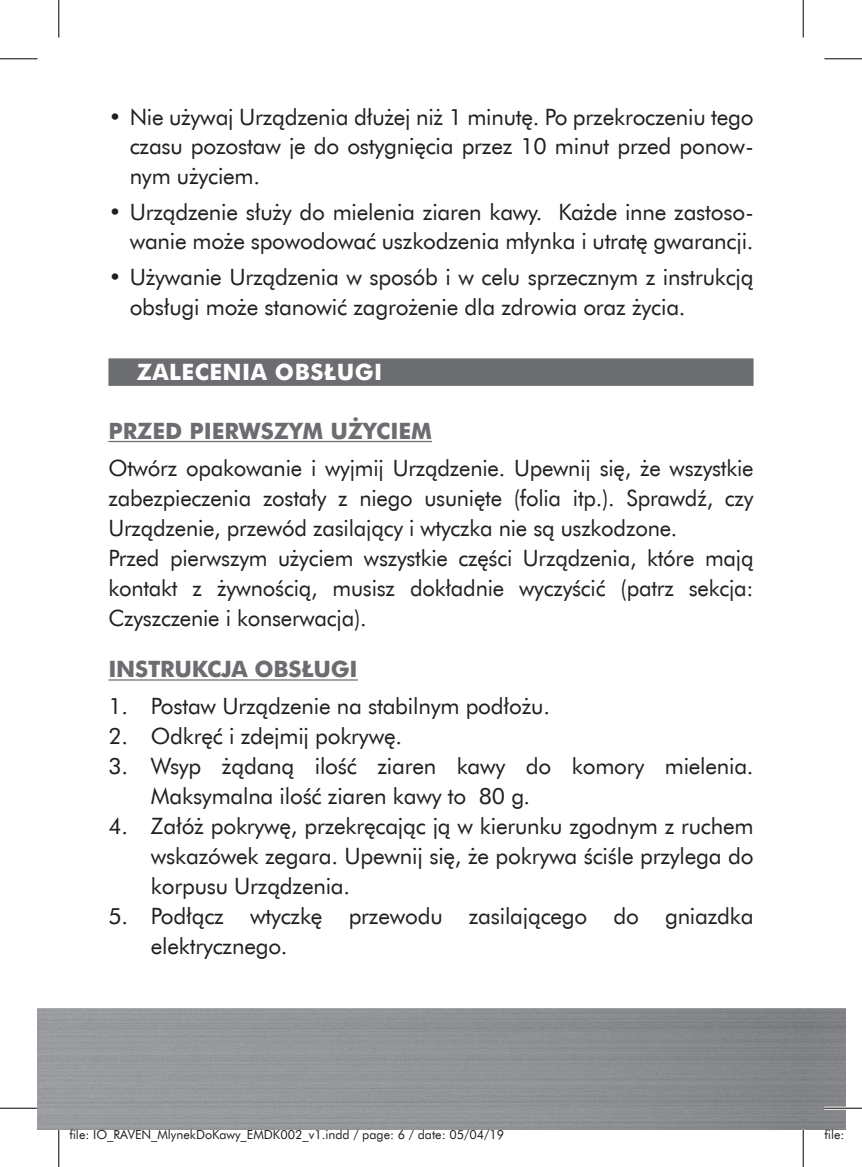
<style>
.page{position:relative;width:862px;height:1167px;background:#fff}
.page>*{position:absolute;margin:0;border:0;box-sizing:border-box;transform-origin:0 0}
.t1{font:22.5px/30px "Futura EU";letter-spacing:-.01em;color:#231f20}
.t2{font:700 22.5px "Futura EU";color:#6c6d70}
.t3{font:700 22.5px "Futura EU";letter-spacing:.02em;color:#fff}
.t4{font:12.5px "Futura EU";color:#231f20}
</style>
<div class="page">
<div style="left:108px;top:358px;width:645px;height:28px;background:#6c6d70"></div>
<hr style="left:108px;top:441px;width:324px;height:1px;background:#6c6d70">
<hr style="left:108px;top:679px;width:250px;height:1px;background:#6c6d70">
<hr style="left:0;top:58px;width:38px;height:1px;background:#000">
<hr style="left:824px;top:58px;width:38px;height:1px;background:#000">
<hr style="left:0;top:1107px;width:38px;height:1px;background:#000">
<hr style="left:824px;top:1107px;width:38px;height:1px;background:#000">
<hr style="left:58px;top:0;width:1px;height:37px;background:#000">
<hr style="left:58px;top:1129px;width:1px;height:37px;background:#000">
<hr style="left:802px;top:0;width:1px;height:37px;background:#000">
<hr style="left:802px;top:1129px;width:1px;height:37px;background:#000">
<p class="t1" style="left:130px;top:104px;width:625px;line-height:29px;text-align:justify;text-indent:-21px">• Nie używaj Urządzenia dłużej niż 1 minutę. Po przekroczeniu tego czasu pozostaw je do ostygnięcia przez 10 minut przed ponow&shy;nym użyciem.</p>
<p class="t1" style="left:108px;top:198px;width:646px;line-height:29px;text-align:right">• Urządzenie służy do mielenia ziaren kawy. Każde inne zastoso&shy;wanie może spowodować uszkodzenia młynka i utratę gwarancji.</p>
<p class="t1" style="left:130px;top:262px;width:625px;text-indent:-21px">• Używanie Urządzenia w sposób i w celu sprzecznym z instrukcją obsługi może stanowić zagrożenie dla zdrowia oraz życia.</p>
<p class="t3" style="left:137px;top:358px;width:247px">ZALECENIA OBSŁUGI</p>
<p class="t2" style="left:108px;top:416px;width:325px">PRZED PIERWSZYM UŻYCIEM</p>
<p class="t1" style="left:108px;top:453px;width:646px">Otwórz opakowanie i wyjmij Urządzenie. Upewnij się, że wszystkie zabezpieczenia zostały z niego usunięte (folia itp.). Sprawdź, czy Urządzenie, przewód zasilający i wtyczka nie są uszkodzone.<br>Przed pierwszym użyciem wszystkie części Urządzenia, które mają kontakt z żywnością, musisz dokładnie wyczyścić (patrz sekcja:<br>Czyszczenie i konserwacja).</p>
<p class="t2" style="left:108px;top:655px;width:251px">INSTRUKCJA OBSŁUGI</p>
<p class="t1" style="left:108px;top:691px;width:443px">1. Postaw Urządzenie na stabilnym podłożu.</p>
<p class="t1" style="left:108px;top:721px;width:295px">2. Odkręć i zdejmij pokrywę.</p>
<p class="t1" style="left:151px;top:751px;width:604px;text-indent:-43px">3. Wsyp żądaną ilość ziaren kawy do komory mielenia.<br>Maksymalna ilość ziaren kawy to 80 g.</p>
<p class="t1" style="left:151px;top:811px;width:604px;text-align:justify;text-indent:-43px">4. Załóż pokrywę, przekręcając ją w kierunku zgodnym z ruchem wskazówek zegara. Upewnij się, że pokrywa ściśle przylega do korpusu Urządzenia.</p>
<p class="t1" style="left:151px;top:901px;width:604px;text-indent:-43px">5. Podłącz wtyczkę przewodu zasilającego do gniazdka elektrycznego.</p>
<p class="t4" style="left:69px;top:1126px;width:436px">file: IO_RAVEN_MlynekDoKawy_EMDK002_v1.indd / page: 6 / date: 05/04/19</p>
<p class="t4" style="left:824px;top:1126px;width:39px">file: IO</p>
</div>
